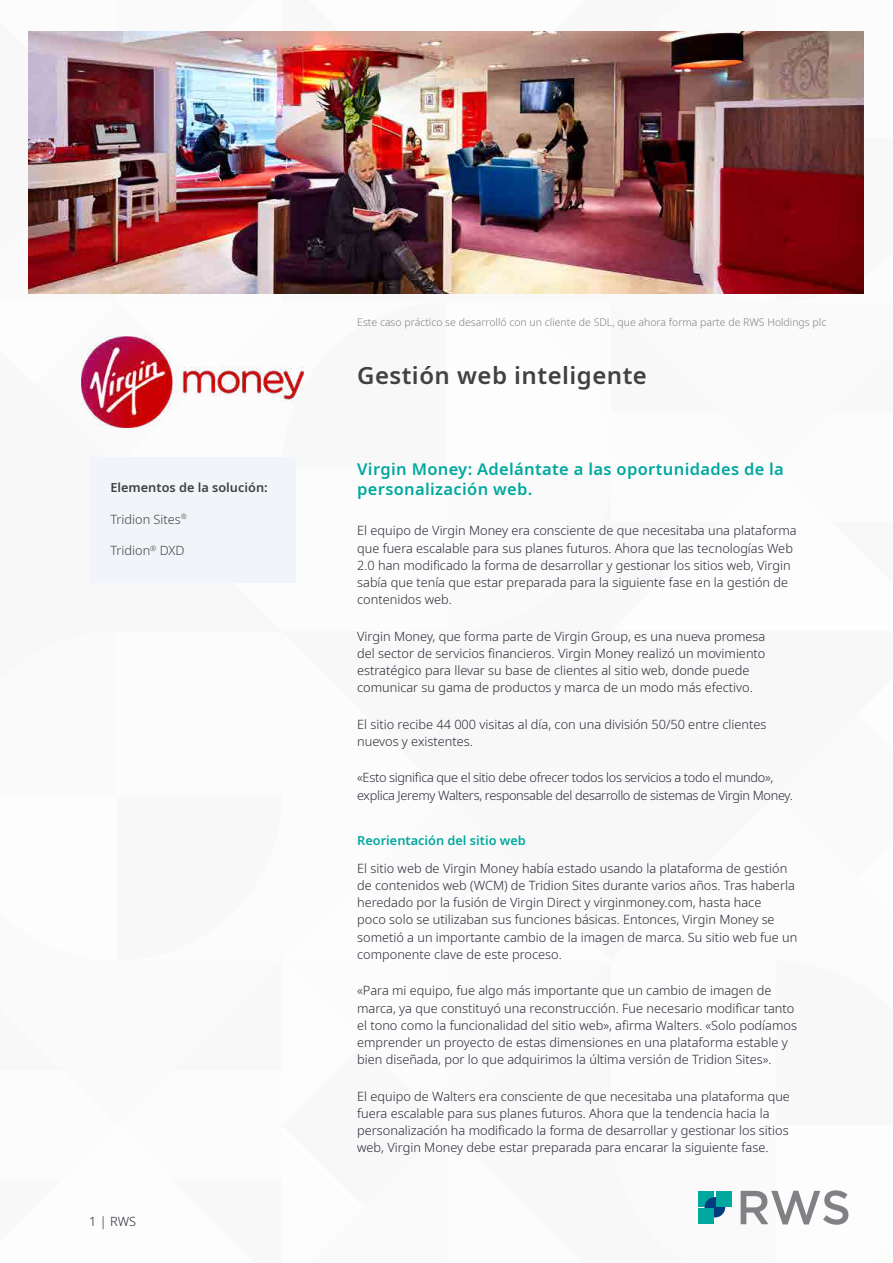
<style>
.page{position:relative;width:893px;height:1263px;background:#fff}
.page>*{position:absolute;margin:0;border:0;box-sizing:border-box;transform-origin:0 0}
.t1{font:600 24px "Noto Sans";letter-spacing:.02em;color:#414141}
.t2{font:600 16.5px/19.8px "Noto Sans";letter-spacing:.02em;color:#00a89f}
.t3{font:300 12.75px/17.2px "Noto Sans";color:#292b36}
.t4{font:300 12.75px/17.2px "Noto Sans";letter-spacing:-.025em;color:#292b36}
.t5{font:600 12.75px "Noto Sans";color:#00a89f}
.t6{font:300 12.75px "Noto Sans";color:#414141}
.t7{font:600 12.75px "Noto Sans";color:#414141}
.t8{font:300 10.5px "Noto Sans";color:#807f83}
</style>
<div class="page">
<img style="left:28px;top:31px;width:836px;height:1194px">
<div style="left:89px;top:457px;width:207px;height:126px;background:#f1f4f8"></div>
<p class="t7" style="left:110px;top:478px;width:159px">Elementos de la solución:</p>
<p class="t6" style="left:110px;top:510px;width:78px">Tridion Sites<sup>®</sup></p>
<p class="t6" style="left:110px;top:541px;width:76px">Tridion<sup>®</sup> DXD</p>
<p class="t3" style="left:89px;top:1213px;width:48px">1 | RWS</p>
<p class="t8" style="left:357px;top:315px;width:471px">Este caso práctico se desarrolló con un cliente de SDL, que ahora forma parte de RWS Holdings plc</p>
<h1 class="t1" style="left:357px;top:358px;width:291px">Gestión web inteligente</h1>
<p class="t2" style="left:357px;top:459px;width:428px">Virgin Money: Adelántate a las oportunidades de la personalización web.</p>
<p class="t3" style="left:357px;top:522px;width:441px">El equipo de Virgin Money era consciente de que necesitaba una plataforma que fuera escalable para sus planes futuros. Ahora que las tecnologías Web 2.0 han modificado la forma de desarrollar y gestionar los sitios web, Virgin sabía que tenía que estar preparada para la siguiente fase en la gestión de contenidos web.</p>
<p class="t3" style="left:357px;top:628px;width:410px">Virgin Money, que forma parte de Virgin Group, es una nueva promesa del sector de servicios financieros. Virgin Money realizó un movimiento estratégico para llevar su base de clientes al sitio web, donde puede comunicar su gama de productos y marca de un modo más efectivo.</p>
<p class="t3" style="left:357px;top:716px;width:411px">El sitio recibe 44 000 visitas al día, con una división 50/50 entre clientes nuevos y existentes.</p>
<p class="t4" style="left:357px;top:769px;width:437px">«Esto significa que el sitio debe ofrecer todos los servicios a todo el mundo», explica Jeremy Walters, responsable del desarrollo de sistemas de Virgin Money.</p>
<p class="t5" style="left:357px;top:831px;width:170px">Reorientación del sitio web</p>
<p class="t3" style="left:357px;top:860px;width:442px">El sitio web de Virgin Money había estado usando la plataforma de gestión de contenidos web (WCM) de Tridion Sites durante varios años. Tras haberla heredado por la fusión de Virgin Direct y virginmoney.com, hasta hace<br>poco solo se utilizaban sus funciones básicas. Entonces, Virgin Money se sometió a un importante cambio de la imagen de marca. Su sitio web fue un componente clave de este proceso.</p>
<p class="t3" style="left:357px;top:982px;width:441px">«Para mi equipo, fue algo más importante que un cambio de imagen de marca, ya que constituyó una reconstrucción. Fue necesario modificar tanto el tono como la funcionalidad del sitio web», afirma Walters. «Solo podíamos emprender un proyecto de estas dimensiones en una plataforma estable y bien diseñada, por lo que adquirimos la última versión de Tridion Sites».</p>
<p class="t3" style="left:357px;top:1088px;width:434px">El equipo de Walters era consciente de que necesitaba una plataforma que fuera escalable para sus planes futuros. Ahora que la tendencia hacia la personalización ha modificado la forma de desarrollar y gestionar los sitios web, Virgin Money debe estar preparada para encarar la siguiente fase.</p>
</div>
